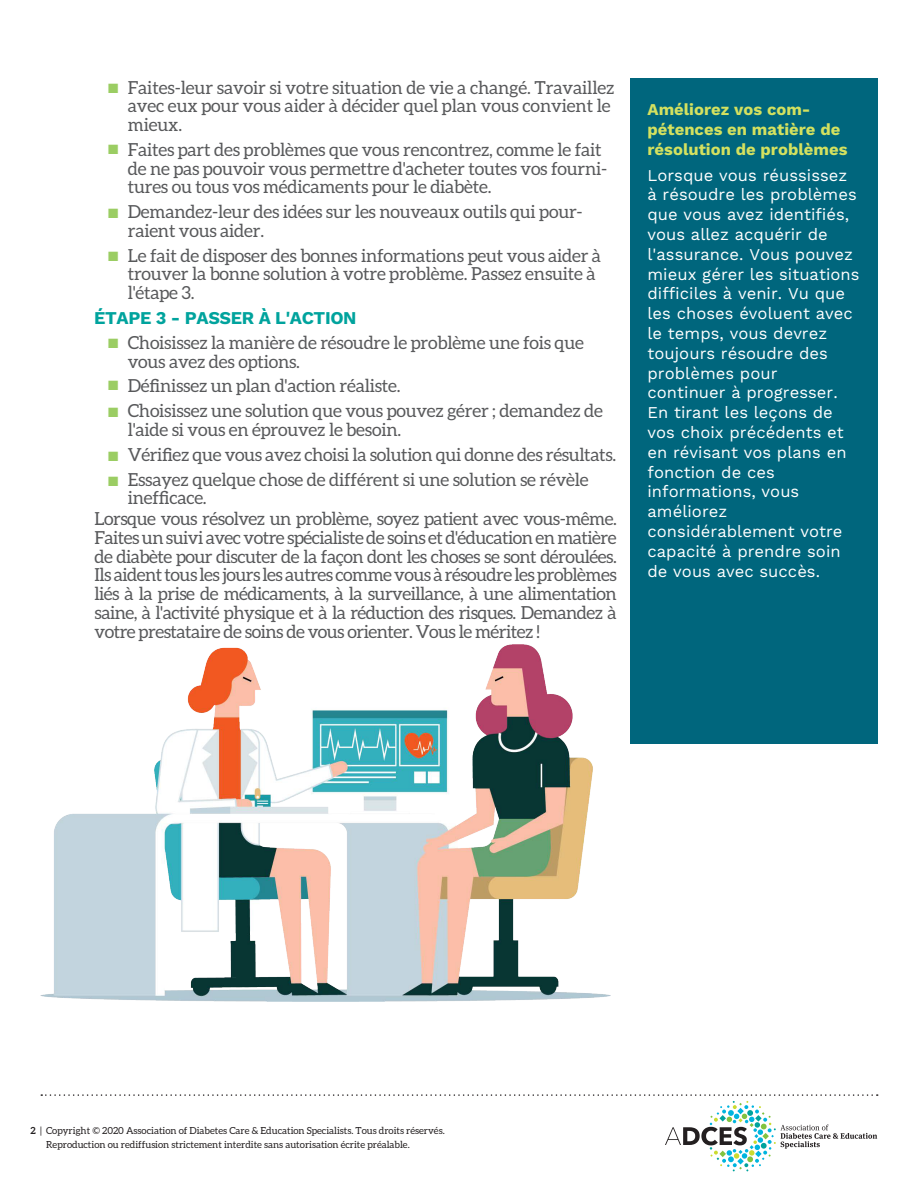
<style>
.page{position:relative;width:918px;height:1188px;background:#fff}
.page>*{position:absolute;margin:0;border:0;box-sizing:border-box;transform-origin:0 0}
.t1{font:18px/18.8px "Aleo";letter-spacing:-.01em;color:#58595b}
.t2{font:18px/20.9px "Aleo";letter-spacing:-.03em;color:#58595b}
.t3{font:700 18px "Work Sans";letter-spacing:-.02em;color:#00a39d}
.t4{font:16.5px/19.8px "Work Sans";letter-spacing:.005em;color:#fff}
.t5{font:700 16.5px/19.8px "Work Sans";color:#d4e15f}
.t6{font:13.5px "Zapf Dingbats ITC";color:#9bcd63}
.t7{font:9.75px/13.5px "Aleo";color:#231f20}
.s1{font-weight:700}
</style>
<div class="page">
<div style="left:630px;top:79px;width:248px;height:665px;background:#00667d"></div>
<svg style="left:41px;top:1094px;width:837px;height:77px"></svg>
<img style="left:40px;top:645px;width:571px;height:356px">
<p class="t1" style="left:128px;top:78px;width:488px">Faites-leur savoir si votre situation de vie a changé. Travaillez avec eux pour vous aider à décider quel plan vous convient le mieux.</p>
<p class="t1" style="left:128px;top:140px;width:481px">Faites part des problèmes que vous rencontrez, comme le fait de ne pas pouvoir vous permettre d'acheter toutes vos fourni&shy;tures ou tous vos médicaments pour le diabète.</p>
<p class="t1" style="left:128px;top:202px;width:456px">Demandez-leur des idées sur les nouveaux outils qui pour&shy;raient vous aider.</p>
<p class="t1" style="left:128px;top:246px;width:475px">Le fait de disposer des bonnes informations peut vous aider à trouver la bonne solution à votre problème. Passez ensuite à l'étape 3.</p>
<p class="t1" style="left:128px;top:333px;width:458px">Choisissez la manière de résoudre le problème une fois que vous avez des options.</p>
<p class="t1" style="left:128px;top:373px;width:477px;line-height:24.8px">Définissez un plan d'action réaliste.<br>Choisissez une solution que vous pouvez gérer ; demandez de</p>
<p class="t1" style="left:128px;top:417px;width:490px;line-height:24.8px">l'aide si vous en éprouvez le besoin.<br>Vérifiez que vous avez choisi la solution qui donne des résultats.<br>Essayez quelque chose de différent si une solution se révèle</p>
<p class="t2" style="left:94px;top:487px;width:524px;text-indent:33px">inefficace.<br>Lorsque vous résolvez un problème, soyez patient avec vous-même.</p>
<p class="t1" style="left:94px;top:528px;width:524px;text-align:justify">Faites un suivi avec votre spécialiste de soins et d'éducation en matière de diabète pour discuter de la façon dont les choses se sont déroulées.<br>Ils aident tous les jours les autres comme vous à résoudre les problèmes liés à la prise de médicaments, à la surveillance, à une alimentation saine, à l'activité physique et à la réduction des risques. Demandez à votre prestataire de soins de vous orienter. Vous le méritez !</p>
<p class="t6" style="left:108px;top:82px;width:12px">■</p>
<p class="t6" style="left:108px;top:143px;width:12px">■</p>
<p class="t6" style="left:108px;top:207px;width:12px">■</p>
<p class="t6" style="left:108px;top:250px;width:12px">■</p>
<p class="t3" style="left:94px;top:308px;width:264px">ÉTAPE 3 - PASSER À L'ACTION</p>
<p class="t6" style="left:108px;top:337px;width:12px">■</p>
<p class="t5" style="left:648px;top:101px;width:201px">Améliorez vos com&shy;pétences en matière de résolution de problèmes</p>
<p class="t4" style="left:648px;top:166px;width:214px">Lorsque vous réussissez à résoudre les problèmes que vous avez identifiés, vous allez acquérir de l'assurance. Vous pouvez mieux gérer les situations difficiles à venir. Vu que les choses évoluent avec le temps, vous devrez toujours résoudre des problèmes pour continuer à progresser.<br>En tirant les leçons de vos choix précédents et en révisant vos plans en fonction de ces informations, vous améliorez considérablement votre capacité à prendre soin de vous avec succès.</p>
<p class="t7" style="left:46px;top:1124px;width:400px;text-indent:-15px"><span class="s1">2</span> | Copyright © 2020 Association of Diabetes Care &amp; Education Specialists. Tous droits réservés.<br>Reproduction ou rediffusion strictement interdite sans autorisation écrite préalable.</p>
</div>
